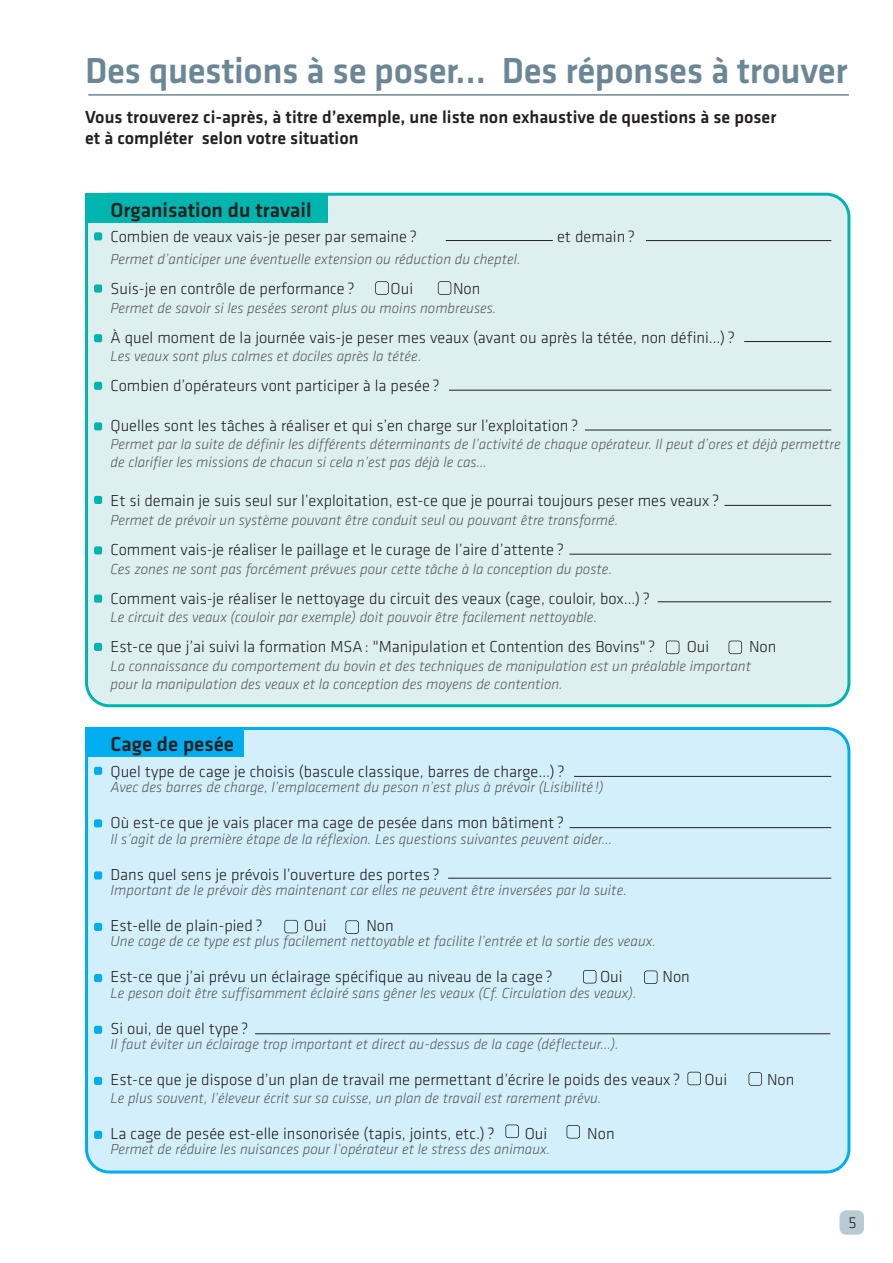
<style>
.page{position:relative;width:893px;height:1263px;background:#fff}
.page>*{position:absolute;margin:0;border:0;box-sizing:border-box;transform-origin:0 0}
.t1{font:500 37.5px "Klavika";letter-spacing:-.01em;color:#6b8795}
.t2{font:500 21px "Klavika";color:#231f20}
.t3{font:500 18.15px/21.8px "Klavika";color:#231f20}
.t4{font:300 16.5px "Klavika";color:#231f20}
.t5{font:italic 300 15px/18px "Klavika";color:#58595b}
</style>
<div class="page">
<div style="left:85px;top:193px;width:765px;height:514px;background:#ddf0ef"></div>
<div style="left:85px;top:193px;width:242px;height:29px;background:#00b5ad"></div>
<div style="left:85px;top:727px;width:765px;height:446px;background:#d4effc"></div>
<div style="left:85px;top:727px;width:159px;height:30px;background:#00adef"></div>
<hr style="left:446px;top:240px;width:107px;height:1px;background:#231f20">
<hr style="left:744px;top:341px;width:87px;height:1px;background:#231f20">
<hr style="left:449px;top:390px;width:382px;height:1px;background:#231f20">
<hr style="left:585px;top:430px;width:246px;height:1px;background:#231f20">
<hr style="left:724px;top:505px;width:107px;height:1px;background:#231f20">
<hr style="left:569px;top:554px;width:262px;height:1px;background:#231f20">
<hr style="left:658px;top:601px;width:173px;height:1px;background:#231f20">
<hr style="left:570px;top:827px;width:261px;height:1px;background:#231f20">
<hr style="left:574px;top:776px;width:257px;height:1px;background:#231f20">
<hr style="left:448px;top:878px;width:383px;height:1px;background:#231f20">
<hr style="left:255px;top:1033px;width:575px;height:1px;background:#231f20">
<hr style="left:646px;top:240px;width:185px;height:1px;background:#231f20">
<div style="left:375px;top:281px;width:14px;height:14px;border:2px solid #231f20;border-radius:3px"></div>
<div style="left:438px;top:281px;width:13px;height:14px;border:2px solid #231f20;border-radius:3px"></div>
<div style="left:583px;top:970px;width:13px;height:13px;border:2px solid #231f20;border-radius:3px"></div>
<div style="left:644px;top:970px;width:13px;height:14px;border:2px solid #231f20;border-radius:3px"></div>
<div style="left:505px;top:1124px;width:14px;height:14px;border:2px solid #231f20;border-radius:3px"></div>
<div style="left:566px;top:1125px;width:14px;height:13px;border:2px solid #231f20;border-radius:3px"></div>
<div style="left:687px;top:1072px;width:14px;height:13px;border:2px solid #231f20;border-radius:3px"></div>
<div style="left:748px;top:1072px;width:14px;height:14px;border:2px solid #231f20;border-radius:3px"></div>
<div style="left:284px;top:920px;width:14px;height:13px;border:2px solid #231f20;border-radius:3px"></div>
<div style="left:345px;top:920px;width:14px;height:14px;border:2px solid #231f20;border-radius:3px"></div>
<div style="left:94px;top:767px;width:8px;height:8px;background:#00adef;border-radius:2px"></div>
<div style="left:94px;top:819px;width:8px;height:8px;background:#00adef;border-radius:2px"></div>
<div style="left:94px;top:871px;width:8px;height:8px;background:#00adef;border-radius:2px"></div>
<div style="left:94px;top:923px;width:8px;height:8px;background:#00adef;border-radius:2px"></div>
<div style="left:94px;top:232px;width:8px;height:8px;background:#00b5ad;border-radius:2px"></div>
<div style="left:94px;top:422px;width:8px;height:8px;background:#00b5ad;border-radius:2px"></div>
<div style="left:94px;top:496px;width:8px;height:8px;background:#00b5ad;border-radius:2px"></div>
<div style="left:94px;top:382px;width:8px;height:8px;background:#00b5ad;border-radius:2px"></div>
<div style="left:94px;top:334px;width:8px;height:8px;background:#00b5ad;border-radius:2px"></div>
<div style="left:94px;top:284px;width:8px;height:9px;background:#00b5ad;border-radius:2px"></div>
<div style="left:94px;top:546px;width:8px;height:8px;background:#00b5ad;border-radius:2px"></div>
<div style="left:94px;top:595px;width:8px;height:8px;background:#00b5ad;border-radius:2px"></div>
<div style="left:94px;top:643px;width:8px;height:8px;background:#00b5ad;border-radius:2px"></div>
<div style="left:94px;top:974px;width:8px;height:8px;background:#00adef;border-radius:2px"></div>
<div style="left:94px;top:1026px;width:8px;height:8px;background:#00adef;border-radius:2px"></div>
<div style="left:94px;top:1077px;width:8px;height:8px;background:#00adef;border-radius:2px"></div>
<div style="left:94px;top:1131px;width:8px;height:8px;background:#00adef;border-radius:2px"></div>
<hr style="left:88px;top:94px;width:761px;height:2px;background:#6b8795">
<div style="left:840px;top:1210px;width:24px;height:25px;background:#bacad3;border-radius:6px"></div>
<div style="left:666px;top:641px;width:13px;height:13px;border:2px solid #231f20;border-radius:3px"></div>
<div style="left:728px;top:641px;width:14px;height:13px;border:2px solid #231f20;border-radius:3px"></div>
<h1 class="t1" style="left:85px;top:57px;width:764px">Des questions à se poser… Des réponses à trouver</h1>
<p class="t3" style="left:85px;top:107px;width:693px">Vous trouverez ci-après, à titre d’exemple, une liste non exhaustive de questions à se poser et à compléter selon votre situation</p>
<h2 class="t2" style="left:111px;top:202px;width:202px">Organisation du travail</h2>
<p class="t4" style="left:111px;top:231px;width:308px">Combien de veaux vais-je peser par semaine ?</p>
<p class="t4" style="left:557px;top:231px;width:80px">et demain ?</p>
<p class="t5" style="left:111px;top:251px;width:412px">Permet d’anticiper une éventuelle extension ou réduction du cheptel.</p>
<p class="t4" style="left:111px;top:282px;width:246px">Suis-je en contrôle de performance ?</p>
<p class="t4" style="left:391px;top:282px;width:24px">Oui</p>
<p class="t4" style="left:453px;top:282px;width:29px">Non</p>
<p class="t5" style="left:111px;top:299px;width:387px">Permet de savoir si les pesées seront plus ou moins nombreuses.</p>
<p class="t4" style="left:111px;top:331px;width:626px">À quel moment de la journée vais-je peser mes veaux (avant ou après la tétée, non défini…) ?</p>
<p class="t5" style="left:111px;top:348px;width:313px">Les veaux sont plus calmes et dociles après la tétée.</p>
<p class="t4" style="left:111px;top:379px;width:331px">Combien d’opérateurs vont participer à la pesée ?</p>
<p class="t4" style="left:111px;top:419px;width:469px">Quelles sont les tâches à réaliser et qui s’en charge sur l’exploitation ?</p>
<p class="t5" style="left:111px;top:436px;width:732px">Permet par la suite de définir les différents déterminants de l’activité de chaque opérateur. Il peut d’ores et déjà permettre de clarifier les missions de chacun si cela n’est pas déjà le cas…</p>
<p class="t4" style="left:111px;top:495px;width:610px">Et si demain je suis seul sur l’exploitation, est-ce que je pourrai toujours peser mes veaux ?</p>
<p class="t5" style="left:111px;top:512px;width:509px">Permet de prévoir un système pouvant être conduit seul ou pouvant être transformé.</p>
<p class="t4" style="left:111px;top:543px;width:455px">Comment vais-je réaliser le paillage et le curage de l’aire d’attente ?</p>
<p class="t5" style="left:111px;top:561px;width:503px">Ces zones ne sont pas forcément prévues pour cette tâche à la conception du poste.</p>
<p class="t4" style="left:111px;top:592px;width:541px">Comment vais-je réaliser le nettoyage du circuit des veaux (cage, couloir, box…) ?</p>
<p class="t5" style="left:111px;top:609px;width:488px">Le circuit des veaux (couloir par exemple) doit pouvoir être facilement nettoyable.</p>
<p class="t4" style="left:111px;top:641px;width:546px">Est-ce que j’ai suivi la formation MSA : "Manipulation et Contention des Bovins" ?</p>
<p class="t4" style="left:687px;top:641px;width:24px">Oui</p>
<p class="t4" style="left:749px;top:641px;width:29px">Non</p>
<p class="t5" style="left:111px;top:658px;width:642px">La connaissance du comportement du bovin et des techniques de manipulation est un préalable important pour la manipulation des veaux et la conception des moyens de contention.</p>
<h2 class="t2" style="left:111px;top:736px;width:125px">Cage de pesée</h2>
<p class="t4" style="left:111px;top:765px;width:456px">Quel type de cage je choisis (bascule classique, barres de charge…) ?</p>
<p class="t5" style="left:111px;top:779px;width:494px">Avec des barres de charge, l’emplacement du peson n’est plus à prévoir (Lisibilité !)</p>
<p class="t4" style="left:111px;top:816px;width:455px">Où est-ce que je vais placer ma cage de pesée dans mon bâtiment ?</p>
<p class="t5" style="left:111px;top:830px;width:503px">Il s’agit de la première étape de la réflexion. Les questions suivantes peuvent aider…</p>
<p class="t4" style="left:111px;top:868px;width:331px">Dans quel sens je prévois l’ouverture des portes ?</p>
<p class="t5" style="left:111px;top:882px;width:518px">Important de le prévoir dès maintenant car elles ne peuvent être inversées par la suite.</p>
<p class="t4" style="left:111px;top:919px;width:154px">Est-elle de plain-pied ?</p>
<p class="t4" style="left:304px;top:919px;width:24px">Oui</p>
<p class="t4" style="left:366px;top:919px;width:29px">Non</p>
<p class="t5" style="left:111px;top:933px;width:547px">Une cage de ce type est plus facilement nettoyable et facilite l’entrée et la sortie des veaux.</p>
<p class="t4" style="left:111px;top:970px;width:444px">Est-ce que j’ai prévu un éclairage spécifique au niveau de la cage ?</p>
<p class="t4" style="left:600px;top:970px;width:24px">Oui</p>
<p class="t4" style="left:662px;top:970px;width:29px">Non</p>
<p class="t5" style="left:111px;top:985px;width:528px">Le peson doit être suffisamment éclairé sans gêner les veaux (Cf. Circulation des veaux).</p>
<p class="t4" style="left:111px;top:1022px;width:139px">Si oui, de quel type ?</p>
<p class="t5" style="left:111px;top:1036px;width:510px">Il faut éviter un éclairage trop important et direct au-dessus de la cage (déflecteur…).</p>
<p class="t4" style="left:111px;top:1073px;width:571px">Est-ce que je dispose d’un plan de travail me permettant d’écrire le poids des veaux ?</p>
<p class="t4" style="left:705px;top:1073px;width:24px">Oui</p>
<p class="t4" style="left:767px;top:1073px;width:29px">Non</p>
<p class="t5" style="left:111px;top:1090px;width:492px">Le plus souvent, l’éleveur écrit sur sa cuisse, un plan de travail est rarement prévu.</p>
<p class="t4" style="left:111px;top:1127px;width:386px">La cage de pesée est-elle insonorisée (tapis, joints, etc.) ?</p>
<p class="t4" style="left:525px;top:1127px;width:24px">Oui</p>
<p class="t4" style="left:587px;top:1127px;width:29px">Non</p>
<p class="t5" style="left:111px;top:1141px;width:441px">Permet de réduire les nuisances pour l’opérateur et le stress des animaux.</p>
<p class="t4" style="left:848px;top:1216px;width:10px">5</p>
</div>
